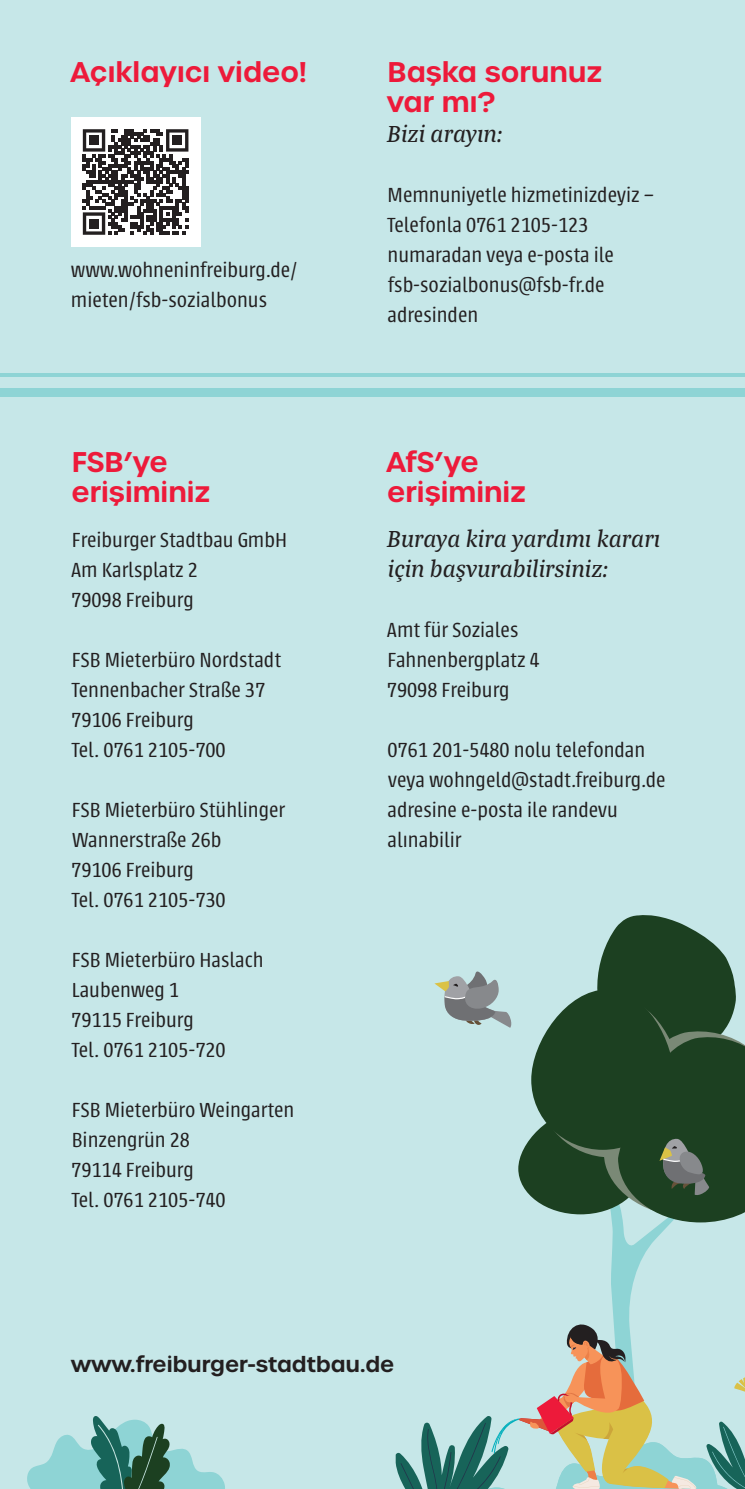
<style>
.page{position:relative;width:745px;height:1489px;background:#fff}
.page>*{position:absolute;margin:0;border:0;box-sizing:border-box;transform-origin:0 0}
.t1{font:600 27.5px/30px "Urbane";color:#ed1a3a}
.t2{font:italic 500 25px/30px "Bagatela";color:#231f20}
.t3{font:300 22.5px/30px "Urbana";color:#231f20}
.t4{font:600 21.25px "Urbane";color:#231f20}
</style>
<div class="page">
<div style="left:0;top:0;width:744px;height:1488px;background:#c6e7e8"></div>
<svg style="left:27px;top:1416px;width:198px;height:72px"></svg>
<div style="left:0;top:388px;width:744px;height:9px;background:#8ed4d5"></div>
<hr style="left:0;top:373px;width:744px;height:3px;background:#8ed4d5">
<svg style="left:395px;top:830px;width:350px;height:658px"></svg>
<div style="left:71px;top:117px;width:129px;height:130px;background:#fff"></div>
<svg style="left:83px;top:129px;width:105px;height:106px"></svg>
<div style="left:89px;top:136px;width:10px;height:9px;background:#231f20"></div>
<div style="left:172px;top:136px;width:10px;height:9px;background:#231f20"></div>
<div style="left:89px;top:219px;width:10px;height:9px;background:#231f20"></div>
<p class="t1" style="left:71px;top:57px;width:237px">Açıklayıcı video!</p>
<p class="t1" style="left:386px;top:57px;width:217px">Başka sorunuz var mı?</p>
<p class="t2" style="left:386px;top:117px;width:117px">Bizi arayın:</p>
<p class="t3" style="left:387px;top:180px;width:268px">Memnuniyetle hizmetinizdeyiz –<br>Telefonla 0761 2105-123 numaradan veya e-posta ile fsb-sozialbonus@fsb-fr.de adresinden</p>
<p class="t3" style="left:71px;top:255px;width:228px">www.wohneninfreiburg.de/ mieten/fsb-sozialbonus</p>
<p class="t1" style="left:71px;top:447px;width:141px">FSB’ye erişiminiz</p>
<p class="t3" style="left:71px;top:525px;width:217px">Freiburger Stadtbau GmbH<br>Am Karlsplatz 2<br>79098 Freiburg</p>
<p class="t3" style="left:71px;top:645px;width:211px">FSB Mieterbüro Nordstadt<br>Tennenbacher Straße 37<br>79106 Freiburg<br>Tel. 0761 2105-700</p>
<p class="t3" style="left:71px;top:795px;width:215px">FSB Mieterbüro Stühlinger<br>Wannerstraße 26b<br>79106 Freiburg<br>Tel. 0761 2105-730</p>
<p class="t3" style="left:71px;top:945px;width:194px">FSB Mieterbüro Haslach<br>Laubenweg 1<br>79115 Freiburg<br>Tel. 0761 2105-720</p>
<p class="t3" style="left:71px;top:1095px;width:224px">FSB Mieterbüro Weingarten<br>Binzengrün 28<br>79114 Freiburg<br>Tel. 0761 2105-740</p>
<p class="t1" style="left:386px;top:447px;width:141px">AfS’ye erişiminiz</p>
<p class="t2" style="left:386px;top:522px;width:275px">Buraya kira yardımı kararı için başvurabilirsiniz:</p>
<p class="t3" style="left:386px;top:615px;width:154px">Amt für Soziales<br>Fahnenbergplatz 4<br>79098 Freiburg</p>
<p class="t3" style="left:387px;top:735px;width:279px">0761 201-5480 nolu telefondan veya wohngeld@stadt.freiburg.de adresine e-posta ile randevu alınabilir</p>
<p class="t4" style="left:71px;top:1350px;width:325px">www.freiburger-stadtbau.de</p>
</div>
